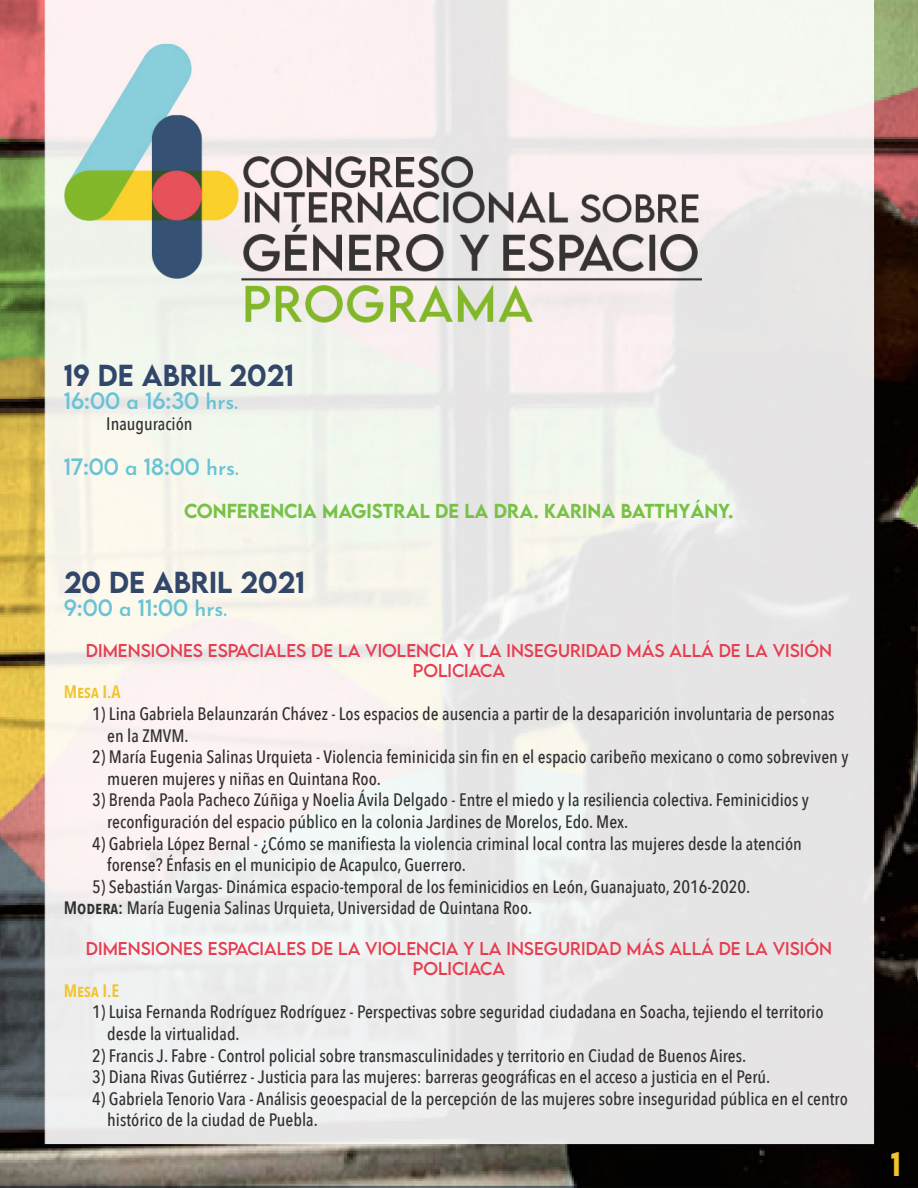
<style>
.page{position:relative;width:918px;height:1188px;background:#fff}
.page>*{position:absolute;margin:0;border:0;box-sizing:border-box;transform-origin:0 0}
.t1{font:500 30px "LEMONMILK";color:#f2c42a}
.t2{font:500 27px "LEMONMILK";color:#314669}
.t3{font:21px "LEMONMILK";color:#68c3d4}
.Mesas{font:500 18px/21.6px "Avenir Next Condensed";color:#312f30}
.t4{font:500 18px "LEMONMILK";color:#78c148}
.t5{font:600 18px "Avenir Next Condensed";color:#f2c42a}
.t6{font:16.5px/19.8px "LEMONMILK";color:#e63d50;text-align:center}
.s1{font-family:"Josefin Sans";font-weight:600}
.s2{font-weight:600}
</style>
<div class="page">
<img style="left:0;top:0;width:918px;height:1188px">
<p class="t2" style="left:64px;top:358px;width:232px">19 DE ABRIL 2021</p>
<p class="t3" style="left:64px;top:387px;width:176px">16:00 <span class="s1">a</span> 16:30 <span class="s1">hrs.</span></p>
<p class="Mesas" style="left:106px;top:413px;width:88px">Inauguración</p>
<p class="t3" style="left:64px;top:453px;width:176px">17:00 <span class="s1">a</span> 18:00 <span class="s1">hrs.</span></p>
<p class="t4" style="left:184px;top:499px;width:551px">CONFERENCIA MAGISTRAL DE LA DRA. KARINA BATTHYÁNY.</p>
<p class="t2" style="left:64px;top:565px;width:243px">20 DE ABRIL 2021</p>
<p class="t3" style="left:64px;top:594px;width:165px">9:00 <span class="s1">a</span> 11:00 <span class="s1">hrs.</span></p>
<p class="t6" style="left:86px;top:641px;width:748px">DIMENSIONES ESPACIALES DE LA VIOLENCIA Y LA INSEGURIDAD MÁS ALLÁ DE LA VISIÓN<br>POLICIACA</p>
<p class="t5" style="left:64px;top:676px;width:58px">Mesa I.A</p>
<p class="Mesas" style="left:107px;top:703px;width:729px;text-indent:-15px">1) Lina Gabriela Belaunzarán Chávez - Los espacios de ausencia a partir de la desaparición involuntaria de personas en la ZMVM.</p>
<p class="Mesas" style="left:107px;top:746px;width:743px;text-indent:-15px">2) María Eugenia Salinas Urquieta - Violencia feminicida sin fin en el espacio caribeño mexicano o como sobreviven y mueren mujeres y niñas en Quintana Roo.</p>
<p class="Mesas" style="left:107px;top:789px;width:703px;text-indent:-15px">3) Brenda Paola Pacheco Zúñiga y Noelia Ávila Delgado - Entre el miedo y la resiliencia colectiva. Feminicidios y reconfiguración del espacio público en la colonia Jardines de Morelos, Edo. Mex.</p>
<p class="Mesas" style="left:107px;top:832px;width:696px;text-indent:-15px">4) Gabriela López Bernal - ¿Cómo se manifiesta la violencia criminal local contra las mujeres desde la atención forense? Énfasis en el municipio de Acapulco, Guerrero.</p>
<p class="Mesas" style="left:92px;top:876px;width:660px">5) Sebastián Vargas- Dinámica espacio-temporal de los feminicidios en León, Guanajuato, 2016-2020.</p>
<p class="Mesas" style="left:64px;top:897px;width:470px"><span class="s2">Modera:</span> María Eugenia Salinas Urquieta, Universidad de Quintana Roo.</p>
<p class="t6" style="left:86px;top:939px;width:748px">DIMENSIONES ESPACIALES DE LA VIOLENCIA Y LA INSEGURIDAD MÁS ALLÁ DE LA VISIÓN<br>POLICIACA</p>
<p class="t5" style="left:64px;top:975px;width:57px">Mesa I.E</p>
<p class="Mesas" style="left:107px;top:1001px;width:718px;text-indent:-15px">1) Luisa Fernanda Rodríguez Rodríguez - Perspectivas sobre seguridad ciudadana en Soacha, tejiendo el territorio desde la virtualidad.</p>
<p class="Mesas" style="left:92px;top:1044px;width:656px">2) Francis J. Fabre - Control policial sobre transmasculinidades y territorio en Ciudad de Buenos Aires.</p>
<p class="Mesas" style="left:92px;top:1066px;width:680px">3) Diana Rivas Gutiérrez - Justicia para las mujeres: barreras geográficas en el acceso a justicia en el Perú.</p>
<p class="Mesas" style="left:107px;top:1088px;width:742px;text-indent:-15px">4) Gabriela Tenorio Vara - Análisis geoespacial de la percepción de las mujeres sobre inseguridad pública en el centro histórico de la ciudad de Puebla.</p>
<p class="t1" style="left:891px;top:1144px;width:12px">1</p>
</div>
